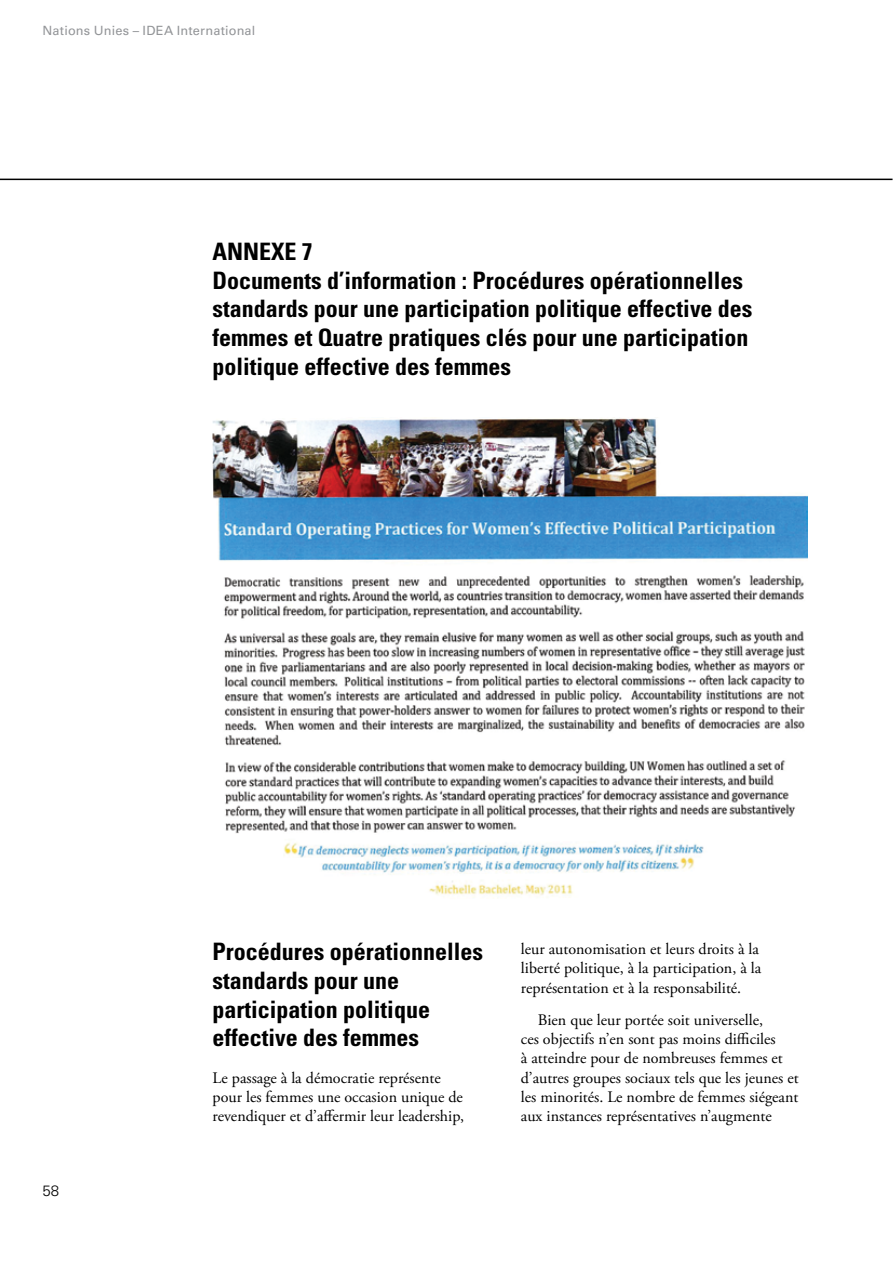
<style>
.page{position:relative;width:893px;height:1263px;background:#fff}
.page>*{position:absolute;margin:0;border:0;box-sizing:border-box;transform-origin:0 0}
.t1{font:700 condensed 24px/28.8px "Univers LT Std";color:#000}
.t2{font:16.05px/19.2px "Adobe Garamond Pro";color:#000}
.t3{font:300 15px "Univers LT Std";color:#000}
.t4{font:12.75px "Univers LT Std";letter-spacing:.015em;color:#939598}
</style>
<div class="page">
<hr style="left:0;top:179px;width:892px;height:1px;background:#000">
<img style="left:213px;top:418px;width:595px;height:480px">
<p class="t4" style="left:43px;top:23px;width:214px">Nations Unies – IDEA International</p>
<h1 class="t1" style="left:213px;top:237px;width:541px">ANNEXE 7<br>Documents d’information : Procédures opérationnelles standards pour une participation politique effective des femmes et Quatre pratiques clés pour une participation politique effective des femmes</h1>
<p class="t3" style="left:43px;top:1181px;width:18px">58</p>
<h1 class="t1" style="left:213px;top:937px;width:272px">Procédures opérationnelles standards pour une participation politique effective des femmes</h1>
<p class="t2" style="left:213px;top:1068px;width:253px">Le passage à la démocratie représente pour les femmes une occasion unique de revendiquer et d’affermir leur leadership,</p>
<p class="t2" style="left:521px;top:940px;width:242px">leur autonomisation et leurs droits à la liberté politique, à la participation, à la représentation et à la responsabilité.</p>
<p class="t2" style="left:521px;top:1010px;width:279px;text-indent:17px">Bien que leur portée soit universelle,<br>ces objectifs n’en sont pas moins difficiles<br>à atteindre pour de nombreuses femmes et d’autres groupes sociaux tels que les jeunes et les minorités. Le nombre de femmes siégeant aux instances représentatives n’augmente</p>
</div>
